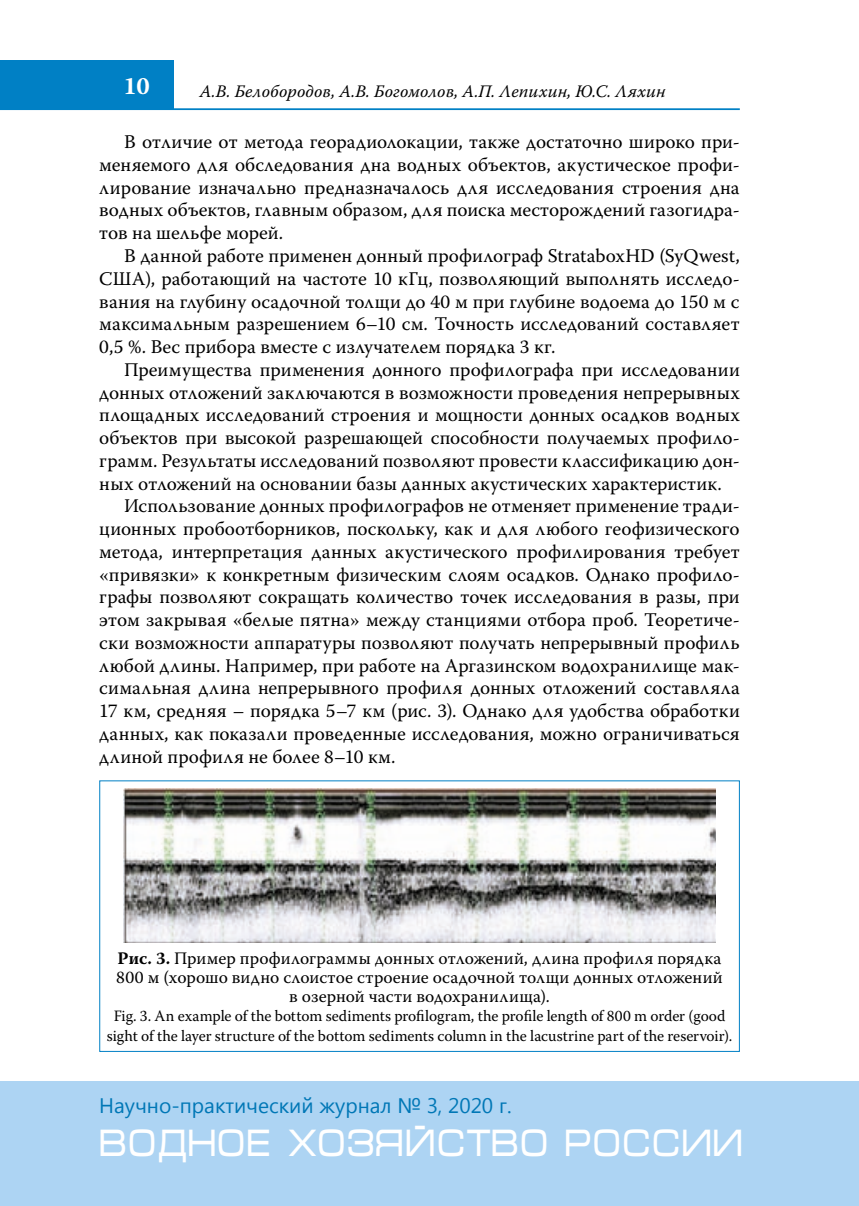
<style>
.page{position:relative;width:859px;height:1206px;background:#fff}
.page>*{position:absolute;margin:0;border:0;box-sizing:border-box;transform-origin:0 0}
.t1{font:38.5px "Micra C";color:#fff;scale:.83 1}
.t2{font:700 24.5px "Warnock Pro";color:#fff}
.t3{font:21px "Segoe UI";color:#0077b6}
.t4{font:19.25px/22.8px "Warnock Pro";letter-spacing:.005em;color:#000;text-align:justify}
.t5{font:17.5px/19.2px "Warnock Pro";letter-spacing:.01em;color:#000;text-align:center}
.t6{font:italic 17.5px "Warnock Pro";letter-spacing:.01em;color:#000}
.t7{font:15.75px/19.2px "Warnock Pro";letter-spacing:-.005em;color:#000;text-align:center}
.s1{font-weight:700}
</style>
<div class="page">
<hr style="left:0;top:108px;width:739px;height:2px;background:#0080c5">
<div style="left:0;top:60px;width:174px;height:50px;background:#0080c5"></div>
<div style="left:0;top:1081px;width:858px;height:124px;background:#add4f3"></div>
<img style="left:124px;top:788px;width:591px;height:154px">
<p class="t2" style="left:123px;top:71px;width:28px">10</p>
<p class="t6" style="left:200px;top:80px;width:467px">А.В. Белобородов, А.В. Богомолов, А.П. Лепихин, Ю.С. Ляхин</p>
<p class="t4" style="left:99px;top:130px;width:641px;text-indent:25px">В отличие от метода георадиолокации, также достаточно широко при&shy;меняемого для обследования дна водных объектов, акустическое профи&shy;лирование изначально предназначалось для исследования строения дна водных объектов, главным образом, для поиска месторождений газогидра&shy;тов на шельфе морей.</p>
<p class="t4" style="left:99px;top:244px;width:641px;text-indent:25px">В данной работе применен донный профилограф StrataboxHD (SyQwest, США), работающий на частоте 10 кГц, позволяющий выполнять исследо&shy;вания на глубину осадочной толщи до 40 м при глубине водоема до 150 м с максимальным разрешением 6–10 см. Точность исследований составляет 0,5 %. Вес прибора вместе с излучателем порядка 3 кг.</p>
<p class="t4" style="left:124px;top:358px;width:617px">Преимущества применения донного профилографа при исследовании</p>
<p class="t4" style="left:99px;top:380px;width:641px">донных отложений заключаются в возможности проведения непрерывных</p>
<p class="t4" style="left:99px;top:403px;width:641px">площадных исследований строения и мощности донных осадков водных</p>
<p class="t4" style="left:99px;top:426px;width:641px">объектов при высокой разрешающей способности получаемых профило-</p>
<p class="t4" style="left:99px;top:449px;width:641px">грамм. Результаты исследований позволяют провести классификацию дон-</p>
<p class="t4" style="left:99px;top:471px;width:623px">ных отложений на основании базы данных акустических характеристик.</p>
<p class="t4" style="left:124px;top:494px;width:617px">Использование донных профилографов не отменяет применение тради-</p>
<p class="t4" style="left:99px;top:517px;width:641px">ционных пробоотборников, поскольку, как и для любого геофизического</p>
<p class="t4" style="left:99px;top:540px;width:641px">метода, интерпретация данных акустического профилирования требует</p>
<p class="t4" style="left:99px;top:562px;width:641px">«привязки» к конкретным физическим слоям осадков. Однако профило-</p>
<p class="t4" style="left:99px;top:585px;width:641px">графы позволяют сокращать количество точек исследования в разы, при</p>
<p class="t4" style="left:99px;top:608px;width:641px">этом закрывая «белые пятна» между станциями отбора проб. Теоретиче-</p>
<p class="t4" style="left:99px;top:631px;width:641px">ски возможности аппаратуры позволяют получать непрерывный профиль</p>
<p class="t4" style="left:99px;top:653px;width:641px">любой длины. Например, при работе на Аргазинском водохранилище мак-</p>
<p class="t4" style="left:99px;top:676px;width:641px">симальная длина непрерывного профиля донных отложений составляла</p>
<p class="t4" style="left:99px;top:699px;width:641px">17 км, средняя – порядка 5–7 км (рис. 3). Однако для удобства обработки</p>
<p class="t4" style="left:99px;top:722px;width:641px">данных, как показали проведенные исследования, можно ограничиваться</p>
<p class="t4" style="left:99px;top:744px;width:297px">длиной профиля не более 8–10 км.</p>
<p class="t5" style="left:116px;top:947px;width:607px"><span class="s1">Рис. 3.</span> Пример профилограммы донных отложений, длина профиля порядка<br>800 м (хорошо видно слоистое строение осадочной толщи донных отложений в озерной части водохранилища).</p>
<p class="t7" style="left:107px;top:1006px;width:626px">Fig. 3. An example of the bottom sediments profilogram, the profile length of 800 m order (good sight of the layer structure of the bottom sediments column in the lacustrine part of the reservoir).</p>
<p class="t3" style="left:99px;top:1090px;width:413px">Научно-практический журнал № 3, 2020 г.</p>
<h1 class="t1" style="left:99px;top:1126px;width:777px">ВОДНОЕ ХОЗЯЙСТВО РОССИИ</h1>
</div>
